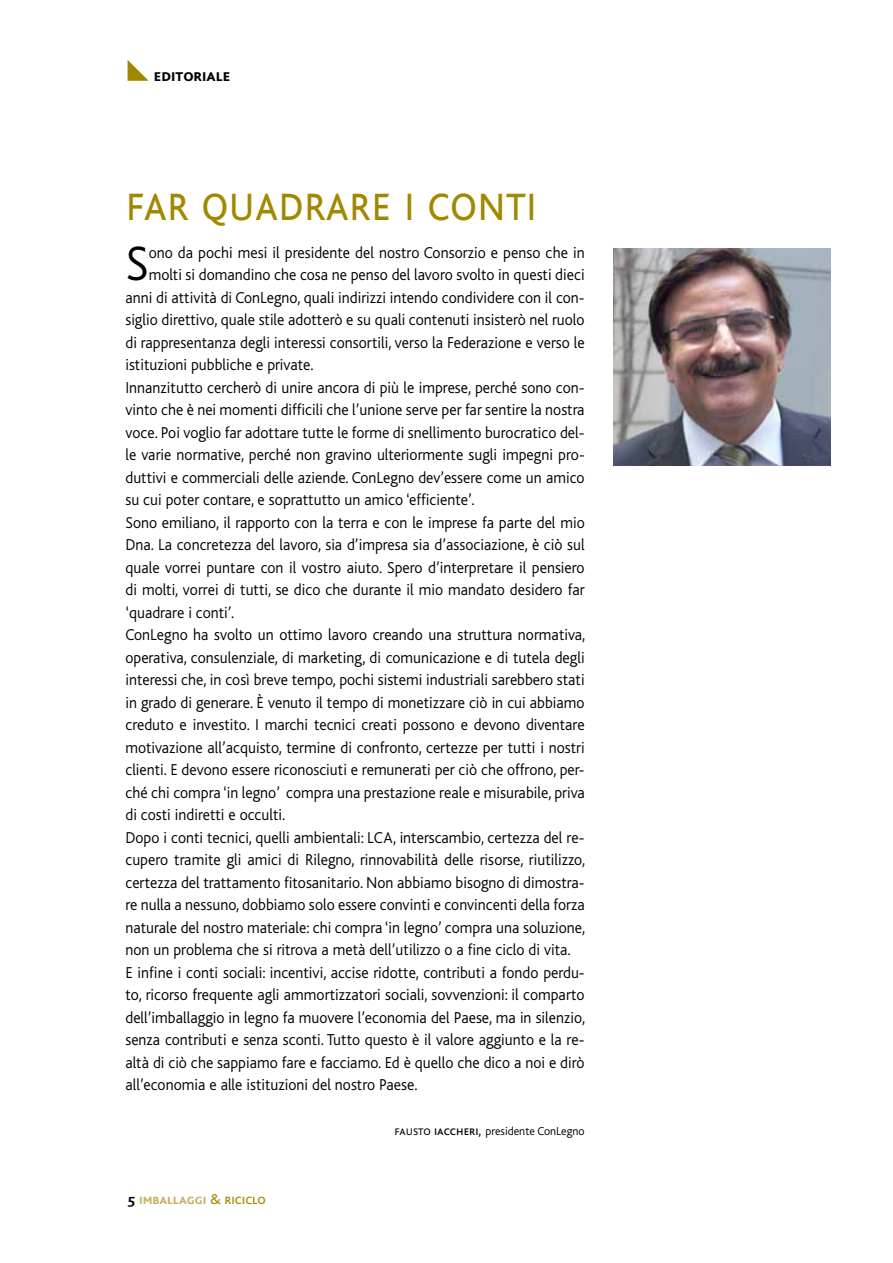
<style>
.page{position:relative;width:893px;height:1263px;background:#fff}
.page>*{position:absolute;margin:0;border:0;box-sizing:border-box;transform-origin:0 0}
.t1{font:300 54px "Bliss Caps";color:#a28800;scale:.92 1}
.t2{font:300 50.7px "Bliss";color:#000;scale:.96 1}
.t3{font:700 18px "Bliss Caps";color:#000}
.t4{font:300 16.5px "Bliss";color:#000;scale:.96 1}
.t5{font:700 15px "Bliss Caps";color:#c8b165}
.t6{font:300 12px "Bliss";color:#000}
.s1{font-family:"Bliss Caps";font-size:13.5px}
.s2{font-family:"Bliss Caps";font-weight:400;font-size:13.5px}
.s3{color:#000}
.s4{font-weight:400;color:#a28800}
</style>
<div class="page">
<svg style="left:128px;top:60px;width:21px;height:21px"></svg>
<img style="left:613px;top:248px;width:217px;height:217px">
<p class="t3" style="left:154px;top:66px;width:78px">editoriale</p>
<h1 class="t1" style="left:125px;top:173px;width:449px">far quadrare i conti</h1>
<h2 class="t2" style="left:125px;top:237px;width:26px">S</h2>
<p class="t4" style="left:149px;top:243px;width:456px">ono da pochi mesi il presidente del nostro Consorzio e penso che in</p>
<p class="t4" style="left:149px;top:266px;width:456px">molti si domandino che cosa ne penso del lavoro svolto in questi dieci</p>
<p class="t4" style="left:125px;top:288px;width:480px">anni di attività di ConLegno, quali indirizzi intendo condividere con il con-</p>
<p class="t4" style="left:125px;top:311px;width:480px">siglio direttivo, quale stile adotterò e su quali contenuti insisterò nel ruolo</p>
<p class="t4" style="left:125px;top:333px;width:480px">di rappresentanza degli interessi consortili, verso la Federazione e verso le</p>
<p class="t4" style="left:125px;top:356px;width:197px">istituzioni pubbliche e private.</p>
<p class="t4" style="left:125px;top:378px;width:480px">Innanzitutto cercherò di unire ancora di più le imprese, perché sono con-</p>
<p class="t4" style="left:125px;top:401px;width:480px">vinto che è nei momenti difficili che l’unione serve per far sentire la nostra</p>
<p class="t4" style="left:125px;top:423px;width:480px">voce. Poi voglio far adottare tutte le forme di snellimento burocratico del-</p>
<p class="t4" style="left:125px;top:446px;width:480px">le varie normative, perché non gravino ulteriormente sugli impegni pro-</p>
<p class="t4" style="left:125px;top:468px;width:480px">duttivi e commerciali delle aziende. ConLegno dev’essere come un amico</p>
<p class="t4" style="left:125px;top:491px;width:365px">su cui poter contare, e soprattutto un amico ‘efficiente’.</p>
<p class="t4" style="left:125px;top:513px;width:480px">Sono emiliano, il rapporto con la terra e con le imprese fa parte del mio</p>
<p class="t4" style="left:125px;top:536px;width:480px">Dna. La concretezza del lavoro, sia d’impresa sia d’associazione, è ciò sul</p>
<p class="t4" style="left:125px;top:558px;width:480px">quale vorrei puntare con il vostro aiuto. Spero d’interpretare il pensiero</p>
<p class="t4" style="left:125px;top:581px;width:480px">di molti, vorrei di tutti, se dico che durante il mio mandato desidero far</p>
<p class="t4" style="left:125px;top:603px;width:115px">‘quadrare i conti’.</p>
<p class="t4" style="left:125px;top:626px;width:480px">ConLegno ha svolto un ottimo lavoro creando una struttura normativa,</p>
<p class="t4" style="left:125px;top:649px;width:480px">operativa, consulenziale, di marketing, di comunicazione e di tutela degli</p>
<p class="t4" style="left:125px;top:671px;width:480px">interessi che, in così breve tempo, pochi sistemi industriali sarebbero stati</p>
<p class="t4" style="left:125px;top:694px;width:480px">in grado di generare. è venuto il tempo di monetizzare ciò in cui abbiamo</p>
<p class="t4" style="left:125px;top:716px;width:480px">creduto e investito. I marchi tecnici creati possono e devono diventare</p>
<p class="t4" style="left:125px;top:739px;width:480px">motivazione all’acquisto, termine di confronto, certezze per tutti i nostri</p>
<p class="t4" style="left:125px;top:761px;width:480px">clienti. E devono essere riconosciuti e remunerati per ciò che offrono, per-</p>
<p class="t4" style="left:125px;top:784px;width:480px">ché chi compra ‘in legno’ compra una prestazione reale e misurabile, priva</p>
<p class="t4" style="left:125px;top:806px;width:168px">di costi indiretti e occulti.</p>
<p class="t4" style="left:125px;top:829px;width:480px">Dopo i conti tecnici, quelli ambientali: LCA, interscambio, certezza del re-</p>
<p class="t4" style="left:125px;top:851px;width:480px">cupero tramite gli amici di Rilegno, rinnovabilità delle risorse, riutilizzo,</p>
<p class="t4" style="left:125px;top:874px;width:480px">certezza del trattamento fitosanitario. Non abbiamo bisogno di dimostra-</p>
<p class="t4" style="left:125px;top:896px;width:480px">re nulla a nessuno, dobbiamo solo essere convinti e convincenti della forza</p>
<p class="t4" style="left:125px;top:919px;width:480px">naturale del nostro materiale: chi compra ‘in legno’ compra una soluzione,</p>
<p class="t4" style="left:125px;top:941px;width:465px">non un problema che si ritrova a metà dell’utilizzo o a fine ciclo di vita.</p>
<p class="t4" style="left:125px;top:964px;width:480px">E infine i conti sociali: incentivi, accise ridotte, contributi a fondo perdu-</p>
<p class="t4" style="left:125px;top:986px;width:480px">to, ricorso frequente agli ammortizzatori sociali, sovvenzioni: il comparto</p>
<p class="t4" style="left:125px;top:1009px;width:480px">dell’imballaggio in legno fa muovere l’economia del Paese, ma in silenzio,</p>
<p class="t4" style="left:125px;top:1031px;width:480px">senza contributi e senza sconti. Tutto questo è il valore aggiunto e la re-</p>
<p class="t4" style="left:125px;top:1054px;width:480px">altà di ciò che sappiamo fare e facciamo. Ed è quello che dico a noi e dirò</p>
<p class="t4" style="left:125px;top:1076px;width:306px">all’economia e alle istituzioni del nostro Paese.</p>
<p class="t6" style="left:395px;top:1125px;width:192px"><span class="s1">fausto</span> <span class="s2">iaccheri,</span> presidente ConLegno</p>
<p class="t5" style="left:128px;top:1191px;width:140px"><span class="s3">5</span> imballaggi <span class="s4">&amp; riciclo</span></p>
</div>
